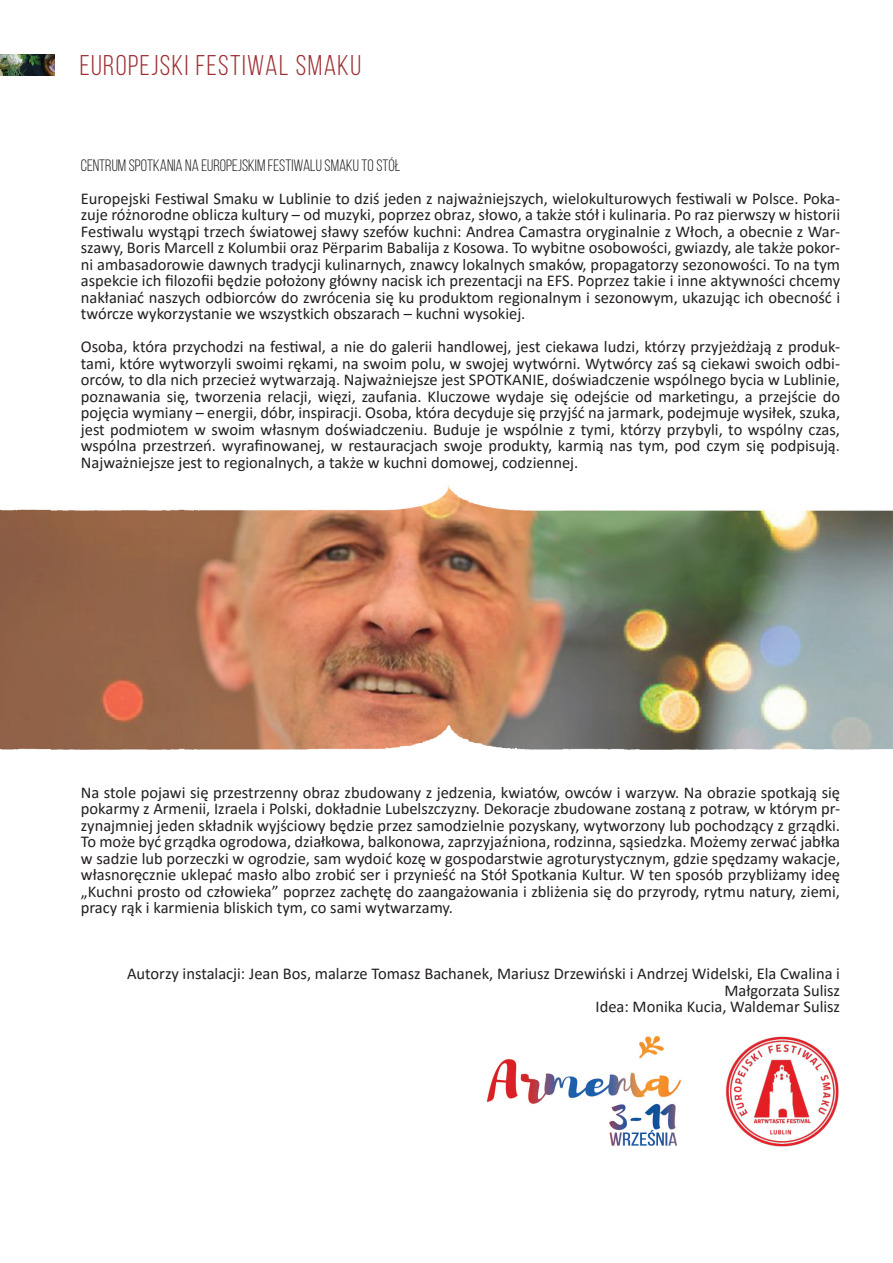
<style>
.page{position:relative;width:893px;height:1263px;background:#fff}
.page>*{position:absolute;margin:0;border:0;box-sizing:border-box;transform-origin:0 0}
.t1{font:28.5px "Bebas Neue";letter-spacing:.05em;color:#9d2d32}
.t2{font:16.5px/16.5px "Calibri";color:#231f20;text-align:justify}
.t3{font:16.5px "Bebas Neue";color:#231f20}
</style>
<div class="page">
<img style="left:0;top:54px;width:893px;height:696px">
<img style="left:0;top:54px;width:54px;height:22px">
<img style="left:487px;top:1036px;width:195px;height:110px">
<img style="left:725px;top:1036px;width:114px;height:111px">
<h1 class="t1" style="left:80px;top:50px;width:283px">EUROPEJSKI FESTIWAL SMAKU</h1>
<p class="t3" style="left:81px;top:156px;width:321px">CENTRUM SPOTKANIA NA EUROPEJSKIM FESTIWALU SMAKU TO STÓŁ</p>
<p class="t2" style="left:81px;top:190px;width:761px">Europejski Festiwal Smaku w Lublinie to dziś jeden z najważniejszych, wielokulturowych festiwali w Polsce. Poka&shy;zuje różnorodne oblicza kultury – od muzyki, poprzez obraz, słowo, a także stół i kulinaria. Po raz pierwszy w historii Festiwalu wystąpi trzech światowej sławy szefów kuchni: Andrea Camastra oryginalnie z Włoch, a obecnie z War&shy;szawy, Boris Marcell z Kolumbii oraz Përparim Babalija z Kosowa. To wybitne osobowości, gwiazdy, ale także pokor&shy;ni ambasadorowie dawnych tradycji kulinarnych, znawcy lokalnych smaków, propagatorzy sezonowości. To na tym aspekcie ich filozofii będzie położony główny nacisk ich prezentacji na EFS. Poprzez takie i inne aktywności chcemy nakłaniać naszych odbiorców do zwrócenia się ku produktom regionalnym i sezonowym, ukazując ich obecność i twórcze wykorzystanie we wszystkich obszarach – kuchni wysokiej.</p>
<p class="t2" style="left:81px;top:338px;width:761px">Osoba, która przychodzi na festiwal, a nie do galerii handlowej, jest ciekawa ludzi, którzy przyjeżdżają z produk&shy;tami, które wytworzyli swoimi rękami, na swoim polu, w swojej wytwórni. Wytwórcy zaś są ciekawi swoich odbi&shy;orców, to dla nich przecież wytwarzają. Najważniejsze jest SPOTKANIE, doświadczenie wspólnego bycia w Lublinie, poznawania się, tworzenia relacji, więzi, zaufania. Kluczowe wydaje się odejście od marketingu, a przejście do pojęcia wymiany – energii, dóbr, inspiracji. Osoba, która decyduje się przyjść na jarmark, podejmuje wysiłek, szuka, jest podmiotem w swoim własnym doświadczeniu. Buduje je wspólnie z tymi, którzy przybyli, to wspólny czas, wspólna przestrzeń. wyrafinowanej, w restauracjach swoje produkty, karmią nas tym, pod czym się podpisują.<br>Najważniejsze jest to regionalnych, a także w kuchni domowej, codziennej.</p>
<p class="t2" style="left:81px;top:784px;width:761px">Na stole pojawi się przestrzenny obraz zbudowany z jedzenia, kwiatów, owców i warzyw. Na obrazie spotkają się pokarmy z Armenii, Izraela i Polski, dokładnie Lubelszczyzny. Dekoracje zbudowane zostaną z potraw, w którym pr&shy;zynajmniej jeden składnik wyjściowy będzie przez samodzielnie pozyskany, wytworzony lub pochodzący z grządki.<br>To może być grządka ogrodowa, działkowa, balkonowa, zaprzyjaźniona, rodzinna, sąsiedzka. Możemy zerwać jabłka w sadzie lub porzeczki w ogrodzie, sam wydoić kozę w gospodarstwie agroturystycznym, gdzie spędzamy wakacje, własnoręcznie uklepać masło albo zrobić ser i przynieść na Stół Spotkania Kultur. W ten sposób przybliżamy ideę „Kuchni prosto od człowieka” poprzez zachętę do zaangażowania i zbliżenia się do przyrody, rytmu natury, ziemi, pracy rąk i karmienia bliskich tym, co sami wytwarzamy.</p>
<p class="t2" style="left:127px;top:965px;width:715px;text-align:right">Autorzy instalacji: Jean Bos, malarze Tomasz Bachanek, Mariusz Drzewiński i Andrzej Widelski, Ela Cwalina i<br>Małgorzata Sulisz<br>Idea: Monika Kucia, Waldemar Sulisz</p>
</div>
